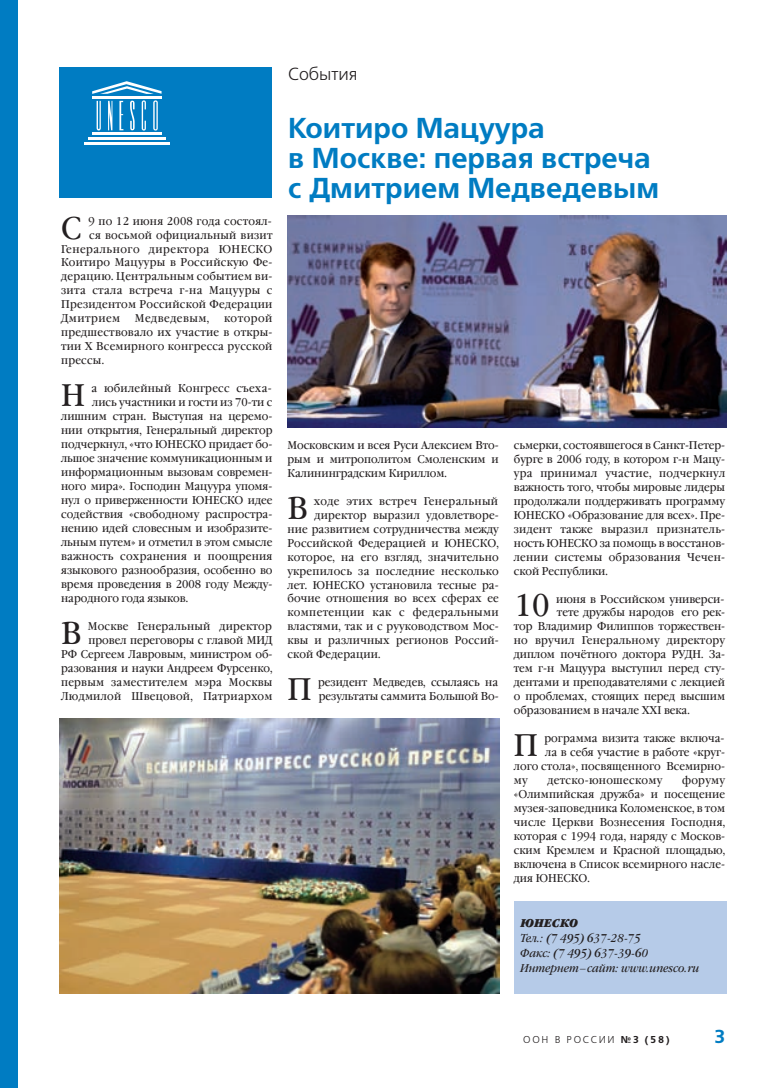
<style>
.page{position:relative;width:780px;height:1088px;background:#fff}
.page>*{position:absolute;margin:0;border:0;box-sizing:border-box;transform-origin:0 0}
.t1{font:31.25px "Garamond Book C";color:#231f20;scale:.9 1}
.t2{font:28.75px/30px "Free Set Demi Bold C";color:#007cc2}
.t3{font:700 18.75px "Free Set C";color:#007cc2}
.t4{font:17.5px "Free Set C";color:#231f20}
.t5{font:11.25px/14px "Garamond Book C";letter-spacing:.005em;color:#231f20;text-align:justify;scale:.9 1}
.t6{font:11.25px "Garamond Book C";letter-spacing:.025em;color:#231f20;scale:.9 1}
.t7{font:11.25px "Garamond Book C";letter-spacing:.035em;color:#231f20;scale:.9 1}
.t8{font:italic 11.25px/15px "Garamond Book C";color:#231f20;scale:.9 1}
.t9{font:11.25px "Garamond Book C";letter-spacing:.05em;color:#231f20;scale:.9 1}
.t10{font:11.25px "Garamond Book C";letter-spacing:.03em;color:#231f20;scale:.9 1}
.t11{font:italic 700 11.25px "Garamond Book C";color:#231f20;scale:.9 1}
.t12{font:10px "Free Set C";letter-spacing:.175em;color:#231f20}
.s1{font-weight:700}
</style>
<div class="page">
<div style="left:0;top:0;width:17px;height:1088px;background:#007cc2"></div>
<div style="left:60px;top:68px;width:212px;height:130px;background:#007cc2"></div>
<svg style="left:97px;top:101px;width:4px;height:29px"></svg>
<svg style="left:108px;top:101px;width:4px;height:29px"></svg>
<svg style="left:119px;top:101px;width:4px;height:29px"></svg>
<hr style="left:92px;top:97px;width:70px;height:2px;background:#fff">
<hr style="left:92px;top:132px;width:70px;height:3px;background:#fff">
<hr style="left:88px;top:137px;width:77px;height:3px;background:#fff">
<hr style="left:84px;top:142px;width:85px;height:3px;background:#fff">
<svg style="left:92px;top:81px;width:69px;height:13px"></svg>
<svg style="left:130px;top:101px;width:5px;height:29px"></svg>
<svg style="left:142px;top:100px;width:4px;height:31px"></svg>
<svg style="left:153px;top:100px;width:5px;height:31px"></svg>
<div style="left:514px;top:901px;width:212px;height:92px;background:#b6cbe8"></div>
<img style="left:60px;top:719px;width:439px;height:274px">
<img style="left:287px;top:215px;width:439px;height:212px">
<h1 class="t1" style="left:61px;top:215px;width:24px">С</h1>
<p class="t6" style="left:89px;top:216px;width:205px">9 по 12 июня 2008 года состоял-</p>
<p class="t6" style="left:89px;top:230px;width:205px">ся восьмой официальный визит</p>
<p class="t9" style="left:61px;top:244px;width:236px">Генерального директора ЮНЕСКО</p>
<p class="t6" style="left:61px;top:258px;width:236px">Коитиро Мацууры в Российскую Фе-</p>
<p class="t6" style="left:61px;top:272px;width:236px">дерацию. Центральным событием ви-</p>
<p class="t7" style="left:61px;top:286px;width:236px">зита стала встреча г-на Мацууры с</p>
<p class="t6" style="left:61px;top:300px;width:236px">Президентом Российской Федерации</p>
<p class="t9" style="left:61px;top:314px;width:67px">Дмитрием</p>
<p class="t9" style="left:135px;top:314px;width:84px">Медведевым,</p>
<p class="t5" style="left:61px;top:313px;width:236px;text-indent:163px">которой предшествовало их участие в откры&shy;тии Х Всемирного конгресса русской прессы.</p>
<h1 class="t1" style="left:61px;top:383px;width:28px">Н</h1>
<p class="t6" style="left:91px;top:384px;width:202px">а юбилейный Конгресс съеха-</p>
<p class="t5" style="left:92px;top:396px;width:202px">лись участники и гости из 70-ти с</p>
<p class="t5" style="left:61px;top:410px;width:236px">лишним стран. Выступая на церемо-</p>
<p class="t5" style="left:61px;top:424px;width:236px">нии открытия, Генеральный директор</p>
<p class="t5" style="left:61px;top:438px;width:236px">подчеркнул, «что ЮНЕСКО придает бо-</p>
<p class="t5" style="left:61px;top:452px;width:236px">льшое значение коммуникационным и</p>
<p class="t5" style="left:61px;top:466px;width:236px">информационным вызовам современ-</p>
<p class="t5" style="left:61px;top:480px;width:236px">ного мира». Господин Мацуура упомя-</p>
<p class="t5" style="left:61px;top:494px;width:236px">нул о приверженности ЮНЕСКО идее</p>
<p class="t5" style="left:61px;top:508px;width:236px">содействия «свободному распростра-</p>
<p class="t5" style="left:61px;top:522px;width:236px">нению идей словесным и изобразите-</p>
<p class="t5" style="left:61px;top:536px;width:236px">льным путем» и отметил в этом смысле</p>
<p class="t6" style="left:61px;top:552px;width:236px">важность сохранения и поощрения</p>
<p class="t5" style="left:61px;top:564px;width:236px">языкового разнообразия, особенно во</p>
<p class="t5" style="left:61px;top:578px;width:236px">время проведения в 2008 году Между-</p>
<p class="t5" style="left:61px;top:592px;width:142px">народного года языков.</p>
<h1 class="t1" style="left:61px;top:621px;width:24px">В</h1>
<p class="t5" style="left:61px;top:620px;width:236px;text-align:right">Москве Генеральный директор провел переговоры с главой МИД<br>РФ Сергеем Лавровым, министром об&shy;разования и науки Андреем Фурсенко, первым заместителем мэра Москвы<br>Людмилой Швецовой, Патриархом</p>
<h3 class="t4" style="left:288px;top:67px;width:71px">События</h3>
<h2 class="t2" style="left:288px;top:115px;width:372px">Коитиро Мацуура<br>в Москве: первая встреча с Дмитрием Медведевым</h2>
<p class="t5" style="left:287px;top:439px;width:236px">Московским и всея Руси Алексием Вто&shy;рым и митрополитом Смоленским и Калининградским Кириллом.</p>
<h1 class="t1" style="left:287px;top:495px;width:24px">В</h1>
<p class="t7" style="left:314px;top:496px;width:206px">ходе этих встреч Генеральный</p>
<p class="t5" style="left:314px;top:509px;width:206px">директор выразил удовлетворе-</p>
<p class="t5" style="left:287px;top:523px;width:236px">ние развитием сотрудничества между</p>
<p class="t5" style="left:287px;top:537px;width:236px">Российской Федерацией и ЮНЕСКО,</p>
<p class="t5" style="left:287px;top:551px;width:236px">которое, на его взгляд, значительно</p>
<p class="t6" style="left:287px;top:566px;width:236px">укрепилось за последние несколько</p>
<p class="t5" style="left:287px;top:579px;width:236px">лет. ЮНЕСКО установила тесные ра-</p>
<p class="t5" style="left:287px;top:593px;width:236px">бочие отношения во всех сферах ее</p>
<p class="t7" style="left:287px;top:608px;width:236px">компетенции как с федеральными</p>
<p class="t5" style="left:287px;top:620px;width:236px">властями, так и с рууководством Мос-</p>
<p class="t5" style="left:287px;top:634px;width:236px">квы и различных регионов Россий-</p>
<p class="t5" style="left:287px;top:648px;width:105px">ской Федерации.</p>
<h1 class="t1" style="left:287px;top:677px;width:28px">П</h1>
<p class="t5" style="left:318px;top:676px;width:202px">резидент Медведев, ссылаясь на результаты саммита Большой Во-</p>
<p class="t5" style="left:514px;top:439px;width:236px">сьмерки, состоявшегося в Санкт-Петер&shy;бурге в 2006 году, в котором г-н Мацу&shy;ура принимал участие, подчеркнул важность того, чтобы мировые лидеры продолжали поддерживать программу ЮНЕСКО «Образование для всех». Пре&shy;зидент также выразил признатель&shy;ность ЮНЕСКО за помощь в восстанов&shy;лении системы образования Чечен&shy;ской Республики.</p>
<h1 class="t1" style="left:514px;top:593px;width:41px">10</h1>
<p class="t5" style="left:556px;top:593px;width:188px">июня в Российском универси-</p>
<p class="t5" style="left:557px;top:607px;width:188px">тете дружбы народов его рек-</p>
<p class="t5" style="left:514px;top:620px;width:236px">тор Владимир Филиппов торжествен-</p>
<p class="t6" style="left:514px;top:636px;width:236px">но вручил Генеральному директору</p>
<p class="t5" style="left:514px;top:648px;width:236px">диплом почётного доктора РУДН. За-</p>
<p class="t5" style="left:514px;top:662px;width:236px">тем г-н Мацуура выступил перед сту-</p>
<p class="t5" style="left:514px;top:676px;width:236px">дентами и преподавателями с лекцией</p>
<p class="t5" style="left:514px;top:690px;width:236px">о проблемах, стоящих перед высшим</p>
<p class="t5" style="left:514px;top:704px;width:197px">образованием в начале XXI века.</p>
<h1 class="t1" style="left:514px;top:733px;width:28px">П</h1>
<p class="t5" style="left:544px;top:732px;width:201px">рограмма визита также включа-</p>
<p class="t5" style="left:545px;top:746px;width:201px">ла в себя участие в работе «круг-</p>
<p class="t5" style="left:514px;top:760px;width:236px">лого стола», посвященного Всемирно-</p>
<p class="t5" style="left:514px;top:774px;width:17px">му</p>
<p class="t10" style="left:547px;top:776px;width:129px">детско-юношескому</p>
<p class="t5" style="left:514px;top:774px;width:236px;text-indent:168px">форуму «Олимпийская дружба» и посещение музея-заповедника Коломенское, в том числе Церкви Вознесения Господня, которая с 1994 года, наряду с Москов&shy;ским Кремлем и Красной площадью, включена в Список всемирного насле&shy;дия ЮНЕСКО.</p>
<p class="t11" style="left:520px;top:918px;width:65px">ЮНЕСКО</p>
<p class="t8" style="left:520px;top:931px;width:200px">Тел.: (7 495) 637-28-75<br>Факс: (7 495) 637-39-60<br>Интернет–сайт: www.unesco.ru</p>
<p class="t12" style="left:523px;top:1035px;width:148px">ООН В РОССИИ <span class="s1">№3 (58)</span></p>
<h3 class="t3" style="left:714px;top:1029px;width:12px">3</h3>
</div>
